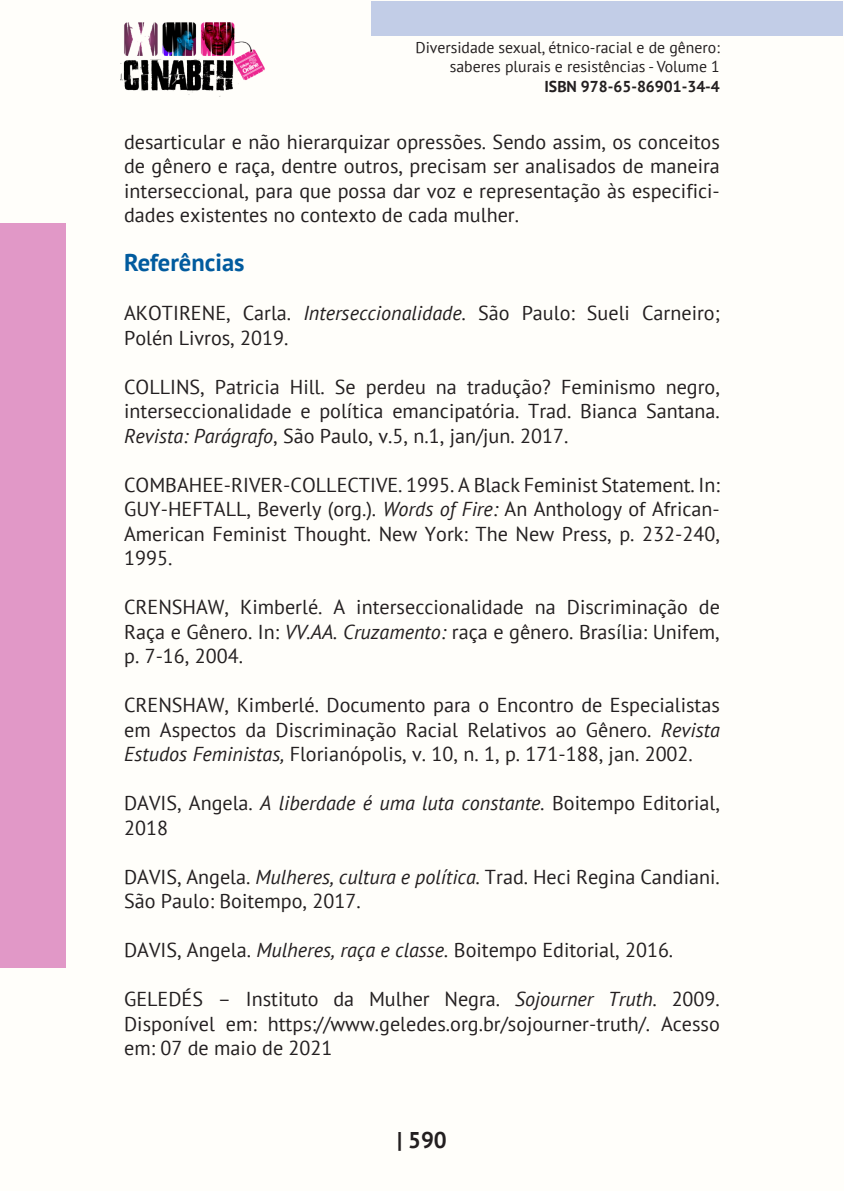
<style>
.page{position:relative;width:844px;height:1191px;background:#fff}
.page>*{position:absolute;margin:0;border:0;box-sizing:border-box;transform-origin:0 0}
._9_SUBTÍTULOS{font:700 24.5px "PT Sans";color:#015b9e}
.t1{font:700 22.75px "PT Sans";color:#231f20}
._11_REFERENCIAS{font:20.12px/24.5px "PT Sans";color:#231f20;text-align:justify}
._8_CORPO{font:20.12px/24.5px "PT Sans";color:#231f20;text-align:justify}
.t2{font:15.75px/18.9px "PT Sans";color:#231f20;text-align:right}
.t3{font:700 15.75px "PT Sans";color:#231f20}
.s1{font-style:italic}
</style>
<div class="page">
<div style="left:0;top:0;width:843px;height:1191px;background:#fffefa"></div>
<div style="left:371px;top:1px;width:471px;height:35px;background:#c2cde7"></div>
<div style="left:0;top:223px;width:65px;height:744px;background:#e198c7"></div>
<img style="left:120px;top:22px;width:144px;height:75px">
<p class="t2" style="left:415px;top:38px;width:306px">Diversidade sexual, étnico-racial e de gênero: saberes plurais e resistências - Volume 1</p>
<p class="t3" style="left:544px;top:76px;width:177px">ISBN 978-65-86901-34-4</p>
<p class="_8_CORPO" style="left:124px;top:129px;width:597px">desarticular e não hierarquizar opressões. Sendo assim, os conceitos de gênero e raça, dentre outros, precisam ser analisados de maneira interseccional, para que possa dar voz e representação às especifici&shy;dades existentes no contexto de cada mulher.</p>
<p class="_9_SUBTÍTULOS" style="left:124px;top:246px;width:122px">Referências</p>
<p class="_11_REFERENCIAS" style="left:124px;top:300px;width:597px">AKOTIRENE, Carla. <span class="s1">Interseccionalidade.</span> São Paulo: Sueli Carneiro;<br>Polén Livros, 2019.</p>
<p class="_11_REFERENCIAS" style="left:124px;top:374px;width:597px">COLLINS, Patricia Hill. Se perdeu na tradução? Feminismo negro, interseccionalidade e política emancipatória. Trad. Bianca Santana.<br><span class="s1">Revista: Parágrafo</span>, São Paulo, v.5, n.1, jan/jun. 2017.</p>
<p class="_11_REFERENCIAS" style="left:124px;top:472px;width:597px">COMBAHEE-RIVER-COLLECTIVE. 1995. A Black Feminist Statement. In:<br>GUY-HEFTALL, Beverly (org.). <span class="s1">Words of Fire:</span> An Anthology of African-American Feminist Thought. New York: The New Press, p. 232-240, 1995.</p>
<p class="_11_REFERENCIAS" style="left:124px;top:594px;width:597px">CRENSHAW, Kimberlé. A interseccionalidade na Discriminação de Raça e Gênero. In: <span class="s1">VV.AA. Cruzamento:</span> raça e gênero. Brasília: Unifem, p. 7-16, 2004.</p>
<p class="_11_REFERENCIAS" style="left:124px;top:692px;width:597px">CRENSHAW, Kimberlé. Documento para o Encontro de Especialistas em Aspectos da Discriminação Racial Relativos ao Gênero. <span class="s1">Revista Estudos Feministas,</span> Florianópolis, v. 10, n. 1, p. 171-188, jan. 2002.</p>
<p class="_11_REFERENCIAS" style="left:124px;top:790px;width:597px">DAVIS, Angela. <span class="s1">A liberdade é uma luta constante.</span> Boitempo Editorial,<br>2018</p>
<p class="_11_REFERENCIAS" style="left:124px;top:864px;width:597px">DAVIS, Angela. <span class="s1">Mulheres, cultura e política.</span> Trad. Heci Regina Candiani.<br>São Paulo: Boitempo, 2017.</p>
<p class="_11_REFERENCIAS" style="left:124px;top:937px;width:550px">DAVIS, Angela. <span class="s1">Mulheres, raça e classe.</span> Boitempo Editorial, 2016.</p>
<p class="_11_REFERENCIAS" style="left:124px;top:986px;width:597px">GELEDÉS – Instituto da Mulher Negra. <span class="s1">Sojourner Truth.</span> 2009.<br>Disponível em: https://www.geledes.org.br/sojourner-truth/. Acesso em: 07 de maio de 2021</p>
<p class="t1" style="left:397px;top:1125px;width:51px">| 590</p>
</div>
